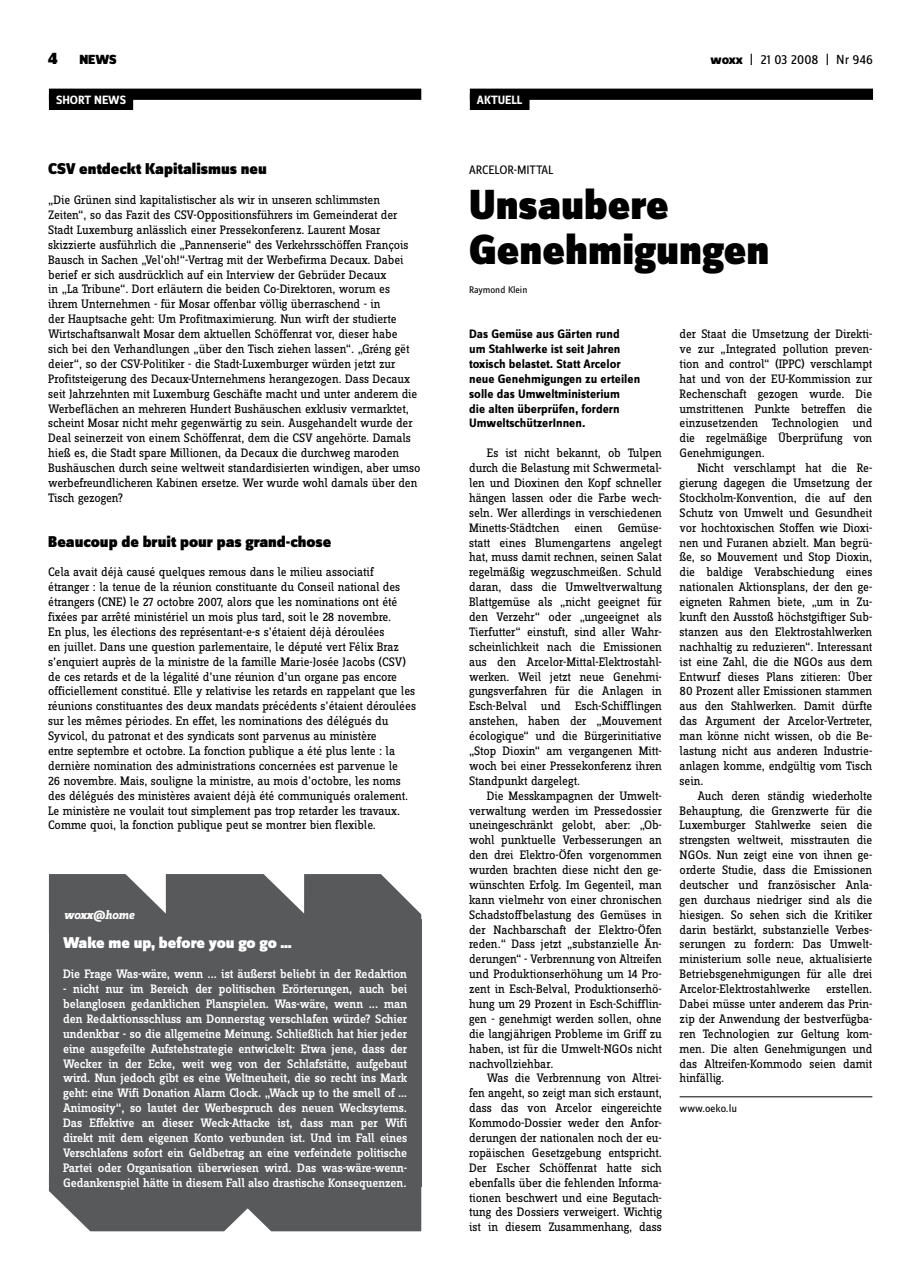
<style>
.page{position:relative;width:922px;height:1276px;background:#fff}
.page>*{position:absolute;margin:0;border:0;box-sizing:border-box;transform-origin:0 0}
.t1{font:900 43.75px/44.6px "Zine Sans Dis";color:#000}
.t2{font:900 16.25px "Zine Sans Dis";color:#000}
.t3{font:900 16.25px "Zine Sans Dis";color:#fff}
.t4{font:13.75px "Zine Sans Dis";color:#000}
.t5{font:900 13.75px "Zine Sans Dis";color:#000}
.t6{font:12.75px/14.9px "Zine Slab Dis";letter-spacing:-.01em;color:#000;text-align:justify}
.t7{font:500 12.75px/14.9px "Zine Slab Dis";letter-spacing:-.005em;color:#fff;text-align:justify}
.t8{font:700 12.75px/14.9px "Zine Sans Dis";color:#000}
.t9{font:12.75px "Zine Sans Dis";color:#000}
.t10{font:italic 700 12.75px "Zine Slab Dis";letter-spacing:-.01em;color:#fff}
.t11{font:700 12.5px "Zine Sans Dis";color:#fff}
.t12{font:11.25px "Zine Sans Dis";color:#000}
.t13{font:10px "Zine Sans Dis";color:#000}
.s1{font-weight:800}
</style>
<div class="page">
<div style="left:469px;top:89px;width:403px;height:11px;background:#000"></div>
<div style="left:469px;top:94px;width:60px;height:16px;background:#000"></div>
<div style="left:49px;top:89px;width:372px;height:11px;background:#000"></div>
<div style="left:49px;top:94px;width:84px;height:16px;background:#000"></div>
<hr style="left:679px;top:1096px;width:193px;height:1px;background:#000">
<svg style="left:49px;top:874px;width:372px;height:44px;background:#707172"></svg>
<svg style="left:49px;top:1186px;width:372px;height:45px;background:#656668"></svg>
<div style="left:49px;top:918px;width:372px;height:268px;background:#58595b"></div>
<p class="t5" style="left:79px;top:53px;width:39px">NEWS</p>
<p class="t4" style="left:710px;top:53px;width:164px"><span class="s1">woxx</span> | 21 03 2008 | Nr 946</p>
<p class="t11" style="left:56px;top:93px;width:71px">SHORT NEWS</p>
<p class="t11" style="left:477px;top:93px;width:47px">AKTUELL</p>
<p class="t2" style="left:48px;top:160px;width:220px">CSV entdeckt Kapitalismus neu</p>
<p class="t6" style="left:48px;top:193px;width:374px;text-align:left">„Die Grünen sind kapitalistischer als wir in unseren schlimmsten Zeiten“, so das Fazit des CSV-Oppositionsführers im Gemeinderat der Stadt Luxemburg anlässlich einer Pressekonferenz. Laurent Mosar skizzierte ausführlich die „Pannenserie“ des Verkehrsschöffen François Bausch in Sachen „Vel’oh!“-Vertrag mit der Werbefirma Decaux. Dabei berief er sich ausdrücklich auf ein Interview der Gebrüder Decaux<br>in „La Tribune“. Dort erläutern die beiden Co-Direktoren, worum es ihrem Unternehmen - für Mosar offenbar völlig überraschend - in<br>der Hauptsache geht: Um Profitmaximierung. Nun wirft der studierte Wirtschaftsanwalt Mosar dem aktuellen Schöffenrat vor, dieser habe sich bei den Verhandlungen „über den Tisch ziehen lassen“. „Gréng gët deier“, so der CSV-Politiker - die Stadt-Luxemburger würden jetzt zur Profitsteigerung des Decaux-Unternehmens herangezogen. Dass Decaux seit Jahrzehnten mit Luxemburg Geschäfte macht und unter anderem die Werbeflächen an mehreren Hundert Bushäuschen exklusiv vermarktet, scheint Mosar nicht mehr gegenwärtig zu sein. Ausgehandelt wurde der Deal seinerzeit von einem Schöffenrat, dem die CSV angehörte. Damals hieß es, die Stadt spare Millionen, da Decaux die durchweg maroden Bushäuschen durch seine weltweit standardisierten windigen, aber umso werbefreundlicheren Kabinen ersetze. Wer wurde wohl damals über den Tisch gezogen?</p>
<p class="t2" style="left:48px;top:532px;width:285px">Beaucoup de bruit pour pas grand-chose</p>
<p class="t6" style="left:48px;top:565px;width:369px;text-align:left">Cela avait déjà causé quelques remous dans le milieu associatif étranger : la tenue de la réunion constituante du Conseil national des étrangers (CNE) le 27 octobre 2007, alors que les nominations ont été fixées par arrêté ministériel un mois plus tard, soit le 28 novembre.<br>En plus, les élections des représentant-e-s s’étaient déjà déroulées<br>en juillet. Dans une question parlementaire, le député vert Félix Braz s’enquiert auprès de la ministre de la famille Marie-Josée Jacobs (CSV) de ces retards et de la légalité d’une réunion d’un organe pas encore officiellement constitué. Elle y relativise les retards en rappelant que les réunions constituantes des deux mandats précédents s’étaient déroulées sur les mêmes périodes. En effet, les nominations des délégués du Syvicol, du patronat et des syndicats sont parvenus au ministère<br>entre septembre et octobre. La fonction publique a été plus lente : la dernière nomination des administrations concernées est parvenue le<br>26 novembre. Mais, souligne la ministre, au mois d’octobre, les noms des délégués des ministères avaient déjà été communiqués oralement.<br>Le ministère ne voulait tout simplement pas trop retarder les travaux.<br>Comme quoi, la fonction publique peut se montrer bien flexible.</p>
<p class="t10" style="left:64px;top:907px;width:72px">woxx@home</p>
<p class="t3" style="left:63px;top:934px;width:230px">Wake me up, before you go go …</p>
<p class="t7" style="left:63px;top:967px;width:345px">Die Frage Was-wäre, wenn ... ist äußerst beliebt in der Redaktion</p>
<p class="t7" style="left:63px;top:982px;width:345px">- nicht nur im Bereich der politischen Erörterungen, auch bei belanglosen gedanklichen Planspielen. Was-wäre, wenn ... man den Redaktionsschluss am Donnerstag verschlafen würde? Schier undenkbar - so die allgemeine Meinung. Schließlich hat hier jeder eine ausgefeilte Aufstehstrategie entwickelt: Etwa jene, dass der Wecker in der Ecke, weit weg von der Schlafstätte, aufgebaut wird. Nun jedoch gibt es eine Weltneuheit, die so recht ins Mark geht: eine Wifi Donation Alarm Clock. „Wack up to the smell of … Animosity“, so lautet der Werbespruch des neuen Wecksytems.<br>Das Effektive an dieser Weck-Attacke ist, dass man per Wifi direkt mit dem eigenen Konto verbunden ist. Und im Fall eines Verschlafens sofort ein Geldbetrag an eine verfeindete politische Partei oder Organisation überwiesen wird. Das was-wäre-wenn-Gedankenspiel hätte in diesem Fall also drastische Konsequenzen.</p>
<p class="t9" style="left:469px;top:163px;width:86px">ARCELOR-MITTAL</p>
<h1 class="t1" style="left:469px;top:185px;width:302px">Unsaubere<br>Genehmigungen</h1>
<p class="t13" style="left:469px;top:285px;width:60px">Raymond Klein</p>
<p class="t8" style="left:469px;top:327px;width:172px">Das Gemüse aus Gärten rund<br>um Stahlwerke ist seit Jahren toxisch belastet. Statt Arcelor neue Genehmigungen zu erteilen solle das Umweltministerium<br>die alten überprüfen, fordern<br>UmweltschützerInnen.</p>
<p class="t6" style="left:469px;top:446px;width:194px;text-indent:18px">Es ist nicht bekannt, ob Tulpen durch die Belastung mit Schwermetal&shy;len und Dioxinen den Kopf schneller hängen lassen oder die Farbe wech&shy;seln. Wer allerdings in verschiedenen Minetts-Städtchen einen Gemüse&shy;statt eines Blumengartens angelegt hat, muss damit rechnen, seinen Salat regelmäßig wegzuschmeißen. Schuld daran, dass die Umweltverwaltung Blattgemüse als „nicht geeignet für den Verzehr“ oder „ungeeignet als Tierfutter“ einstuft, sind aller Wahr&shy;scheinlichkeit nach die Emissionen aus den Arcelor-Mittal-Elektrostahl&shy;werken. Weil jetzt neue Genehmi&shy;gungsverfahren für die Anlagen in Esch-Belval und Esch-Schifflingen anstehen, haben der „Mouvement écologique“ und die Bürgerinitiative „Stop Dioxin“ am vergangenen Mitt&shy;woch bei einer Pressekonferenz ihren Standpunkt dargelegt.</p>
<p class="t6" style="left:469px;top:788px;width:194px;text-indent:18px">Die Messkampagnen der Umwelt&shy;verwaltung werden im Pressedossier uneingeschränkt gelobt, aber: „Ob&shy;wohl punktuelle Verbesserungen an den drei Elektro-Öfen vorgenommen wurden brachten diese nicht den ge&shy;wünschten Erfolg. Im Gegenteil, man kann vielmehr von einer chronischen Schadstoffbelastung des Gemüses in der Nachbarschaft der Elektro-Öfen reden.“ Dass jetzt „substanzielle Än&shy;derungen“ - Verbrennung von Altreifen und Produktionserhöhung um 14 Pro&shy;zent in Esch-Belval, Produktionserhö&shy;hung um 29 Prozent in Esch-Schifflin&shy;gen - genehmigt werden sollen, ohne die langjährigen Probleme im Griff zu haben, ist für die Umwelt-NGOs nicht nachvollziehbar.</p>
<p class="t6" style="left:469px;top:1071px;width:194px;text-indent:18px">Was die Verbrennung von Altrei&shy;fen angeht, so zeigt man sich erstaunt, dass das von Arcelor eingereichte Kommodo-Dossier weder den Anfor&shy;derungen der nationalen noch der eu&shy;ropäischen Gesetzgebung entspricht.<br>Der Escher Schöffenrat hatte sich ebenfalls über die fehlenden Informa&shy;tionen beschwert und eine Begutach&shy;tung des Dossiers verweigert. Wichtig ist in diesem Zusammenhang, dass</p>
<p class="t6" style="left:679px;top:327px;width:194px">der Staat die Umsetzung der Direkti&shy;ve zur „Integrated pollution preven&shy;tion and control“ (IPPC) verschlampt hat und von der EU-Kommission zur Rechenschaft gezogen wurde. Die umstrittenen Punkte betreffen die einzusetzenden Technologien und die regelmäßige Überprüfung von Genehmigungen.</p>
<p class="t6" style="left:679px;top:461px;width:194px;text-indent:18px">Nicht verschlampt hat die Re&shy;gierung dagegen die Umsetzung der Stockholm-Konvention, die auf den Schutz von Umwelt und Gesundheit vor hochtoxischen Stoffen wie Dioxi&shy;nen und Furanen abzielt. Man begrü&shy;ße, so Mouvement und Stop Dioxin, die baldige Verabschiedung eines nationalen Aktionsplans, der den ge&shy;eigneten Rahmen biete, „um in Zu&shy;kunft den Ausstoß höchstgiftiger Sub&shy;stanzen aus den Elektrostahlwerken nachhaltig zu reduzieren“. Interessant ist eine Zahl, die die NGOs aus dem Entwurf dieses Plans zitieren: Über 80 Prozent aller Emissionen stammen aus den Stahlwerken. Damit dürfte das Argument der Arcelor-Vertreter, man könne nicht wissen, ob die Be&shy;lastung nicht aus anderen Industrie&shy;anlagen komme, endgültig vom Tisch sein.</p>
<p class="t6" style="left:679px;top:788px;width:194px;text-indent:18px">Auch deren ständig wiederholte Behauptung, die Grenzwerte für die Luxemburger Stahlwerke seien die strengsten weltweit, misstrauten die NGOs. Nun zeigt eine von ihnen ge&shy;orderte Studie, dass die Emissionen deutscher und französischer Anla&shy;gen durchaus niedriger sind als die hiesigen. So sehen sich die Kritiker darin bestärkt, substanzielle Verbes&shy;serungen zu fordern: Das Umwelt&shy;ministerium solle neue, aktualisierte Betriebsgenehmigungen für alle drei Arcelor-Elektrostahlwerke erstellen.<br>Dabei müsse unter anderem das Prin&shy;zip der Anwendung der bestverfügba&shy;ren Technologien zur Geltung kom&shy;men. Die alten Genehmigungen und das Altreifen-Kommodo seien damit hinfällig.</p>
<p class="t12" style="left:679px;top:1102px;width:59px">www.oeko.lu</p>
</div>
